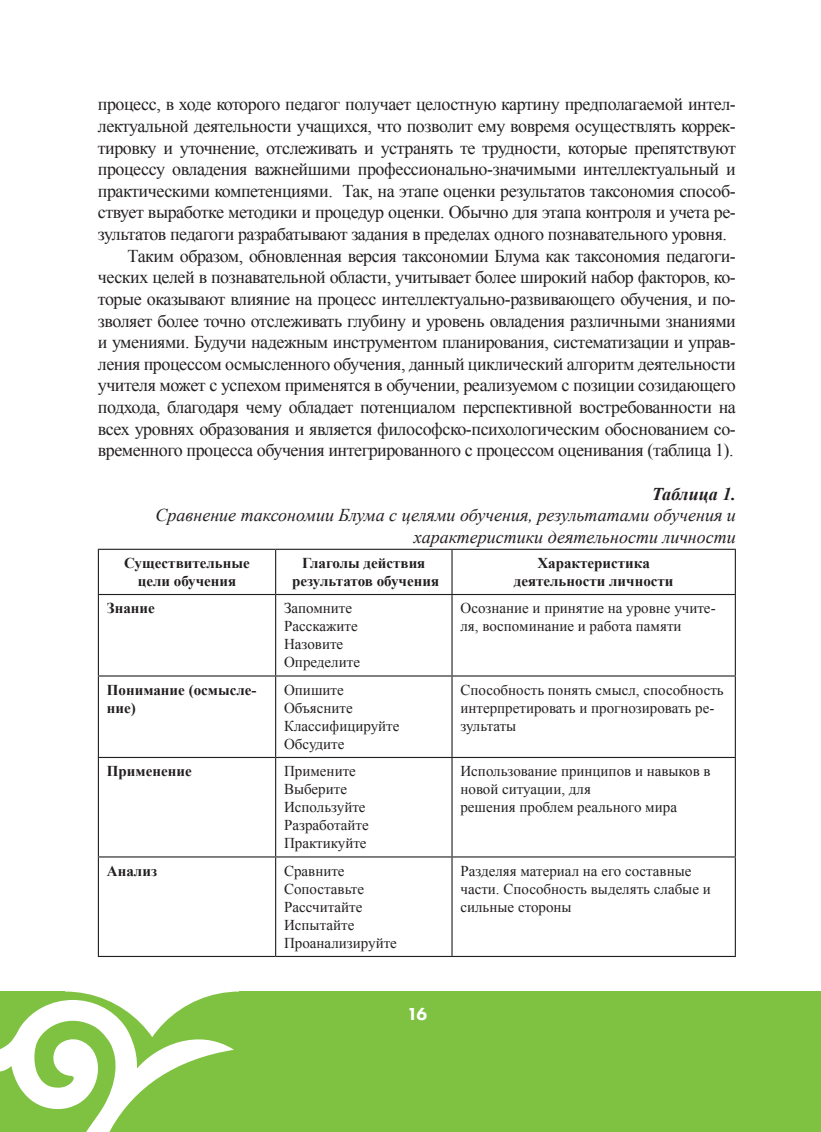
<style>
.page{position:relative;width:821px;height:1132px;background:#fff}
.page>*{position:absolute;margin:0;border:0;box-sizing:border-box;transform-origin:0 0}
.t1{font:18px "Times New Roman";letter-spacing:-.025em;color:#231f20}
.t2{font:italic 18px/21.6px "Times New Roman";color:#231f20;text-align:right}
.t3{font:italic 700 18px "Times New Roman";color:#231f20}
.t4{font:800 18px "Futura New";color:#fff}
.t5{font:15px/18px "Times New Roman";color:#231f20}
.t6{font:700 15px/18px "Times New Roman";color:#231f20;text-align:center}
</style>
<div class="page">
<div style="left:239px;top:991px;width:582px;height:140px;background:#7fc241"></div>
<svg style="left:0;top:991px;width:239px;height:140px"></svg>
<hr style="left:98px;top:548px;width:178px;height:1px;background:#231f20">
<hr style="left:98px;top:549px;width:1px;height:44px;background:#231f20">
<hr style="left:276px;top:548px;width:176px;height:1px;background:#231f20">
<hr style="left:275px;top:549px;width:1px;height:44px;background:#231f20">
<hr style="left:452px;top:548px;width:284px;height:1px;background:#231f20">
<hr style="left:451px;top:549px;width:1px;height:44px;background:#231f20">
<hr style="left:734px;top:549px;width:2px;height:44px;background:#231f20">
<hr style="left:98px;top:593px;width:178px;height:2px;background:#231f20">
<hr style="left:98px;top:595px;width:1px;height:80px;background:#231f20">
<hr style="left:276px;top:593px;width:176px;height:2px;background:#231f20">
<hr style="left:275px;top:595px;width:1px;height:80px;background:#231f20">
<hr style="left:452px;top:593px;width:284px;height:2px;background:#231f20">
<hr style="left:451px;top:595px;width:1px;height:80px;background:#231f20">
<hr style="left:734px;top:595px;width:2px;height:80px;background:#231f20">
<hr style="left:98px;top:675px;width:178px;height:1px;background:#231f20">
<hr style="left:98px;top:676px;width:1px;height:80px;background:#231f20">
<hr style="left:276px;top:675px;width:176px;height:1px;background:#231f20">
<hr style="left:275px;top:676px;width:1px;height:80px;background:#231f20">
<hr style="left:452px;top:675px;width:284px;height:1px;background:#231f20">
<hr style="left:451px;top:676px;width:1px;height:80px;background:#231f20">
<hr style="left:734px;top:676px;width:2px;height:80px;background:#231f20">
<hr style="left:98px;top:756px;width:178px;height:1px;background:#231f20">
<hr style="left:98px;top:757px;width:1px;height:99px;background:#231f20">
<hr style="left:276px;top:756px;width:176px;height:1px;background:#231f20">
<hr style="left:275px;top:757px;width:1px;height:99px;background:#231f20">
<hr style="left:452px;top:756px;width:284px;height:1px;background:#231f20">
<hr style="left:451px;top:757px;width:1px;height:99px;background:#231f20">
<hr style="left:734px;top:757px;width:2px;height:99px;background:#231f20">
<hr style="left:98px;top:856px;width:178px;height:1px;background:#231f20">
<hr style="left:98px;top:857px;width:1px;height:98px;background:#231f20">
<hr style="left:276px;top:856px;width:176px;height:1px;background:#231f20">
<hr style="left:275px;top:857px;width:1px;height:98px;background:#231f20">
<hr style="left:452px;top:856px;width:284px;height:1px;background:#231f20">
<hr style="left:451px;top:857px;width:1px;height:98px;background:#231f20">
<hr style="left:734px;top:857px;width:2px;height:98px;background:#231f20">
<hr style="left:98px;top:955px;width:178px;height:1px;background:#231f20">
<hr style="left:276px;top:955px;width:176px;height:1px;background:#231f20">
<hr style="left:452px;top:955px;width:284px;height:1px;background:#231f20">
<p class="t1" style="left:98px;top:92px;width:639px">процесс, в ходе которого педагог получает целостную картину предполагаемой интел-</p>
<p class="t1" style="left:98px;top:114px;width:639px">лектуальной деятельности учащихся, что позволит ему вовремя осуществлять коррек-</p>
<p class="t1" style="left:98px;top:135px;width:639px">тировку и уточнение, отслеживать и устранять те трудности, которые препятствуют</p>
<p class="t1" style="left:98px;top:157px;width:639px">процессу овладения важнейшими профессионально-значимыми интеллектуальный и</p>
<p class="t1" style="left:98px;top:179px;width:639px">практическими компетенциями. Так, на этапе оценки результатов таксономия способ-</p>
<p class="t1" style="left:98px;top:200px;width:639px">ствует выработке методики и процедур оценки. Обычно для этапа контроля и учета ре-</p>
<p class="t1" style="left:98px;top:222px;width:630px">зультатов педагоги разрабатывают задания в пределах одного познавательного уровня.</p>
<p class="t1" style="left:128px;top:243px;width:610px">Таким образом, обновленная версия таксономии Блума как таксономия педагоги-</p>
<p class="t1" style="left:98px;top:265px;width:639px">ческих целей в познавательной области, учитывает более широкий набор факторов, ко-</p>
<p class="t1" style="left:98px;top:287px;width:639px">торые оказывают влияние на процесс интеллектуально-развивающего обучения, и по-</p>
<p class="t1" style="left:98px;top:308px;width:639px">зволяет более точно отслеживать глубину и уровень овладения различными знаниями</p>
<p class="t1" style="left:98px;top:330px;width:639px">и умениями. Будучи надежным инструментом планирования, систематизации и управ-</p>
<p class="t1" style="left:98px;top:351px;width:639px">ления процессом осмысленного обучения, данный циклический алгоритм деятельности</p>
<p class="t1" style="left:98px;top:373px;width:639px">учителя может с успехом применятся в обучении, реализуемом с позиции созидающего</p>
<p class="t1" style="left:98px;top:395px;width:639px">подхода, благодаря чему обладает потенциалом перспективной востребованности на</p>
<p class="t1" style="left:98px;top:416px;width:639px">всех уровнях образования и является философско-психологическим обоснованием со-</p>
<p class="t1" style="left:98px;top:438px;width:637px">временного процесса обучения интегрированного с процессом оценивания (таблица 1).</p>
<p class="t3" style="left:651px;top:481px;width:86px">Таблица 1.</p>
<p class="t2" style="left:156px;top:503px;width:582px">Сравнение таксономии Блума с целями обучения, результатами обучения и характеристики деятельности личности</p>
<p class="t6" style="left:124px;top:553px;width:127px">Существительные цели обучения</p>
<p class="t6" style="left:292px;top:553px;width:148px">Глаголы действия результатов обучения</p>
<p class="t6" style="left:514px;top:553px;width:161px">Характеристика деятельности личности</p>
<p class="t6" style="left:107px;top:598px;width:49px">Знание</p>
<p class="t5" style="left:284px;top:599px;width:77px">Запомните<br>Расскажите<br>Назовите<br>Определите</p>
<p class="t5" style="left:460px;top:599px;width:257px">Осознание и принятие на уровне учите&shy;ля, воспоминание и работа памяти</p>
<p class="t6" style="left:107px;top:680px;width:151px;text-align:left">Понимание (осмысле&shy;ние)</p>
<p class="t5" style="left:284px;top:680px;width:117px">Опишите<br>Объясните<br>Классифицируйте<br>Обсудите</p>
<p class="t5" style="left:460px;top:680px;width:265px">Способность понять смысл, способность интерпретировать и прогнозировать ре&shy;зультаты</p>
<p class="t6" style="left:107px;top:761px;width:86px">Применение</p>
<p class="t5" style="left:284px;top:761px;width:86px">Примените<br>Выберите<br>Используйте<br>Разработайте<br>Практикуйте</p>
<p class="t5" style="left:460px;top:761px;width:252px">Использование принципов и навыков в новой ситуации, для<br>решения проблем реального мира</p>
<p class="t6" style="left:107px;top:860px;width:52px">Анализ</p>
<p class="t5" style="left:284px;top:861px;width:114px">Сравните<br>Сопоставьте<br>Рассчитайте<br>Испытайте<br>Проанализируйте</p>
<p class="t5" style="left:460px;top:861px;width:252px">Разделяя материал на его составные части. Способность выделять слабые и сильные стороны</p>
<p class="t4" style="left:407px;top:1002px;width:22px">16</p>
</div>
